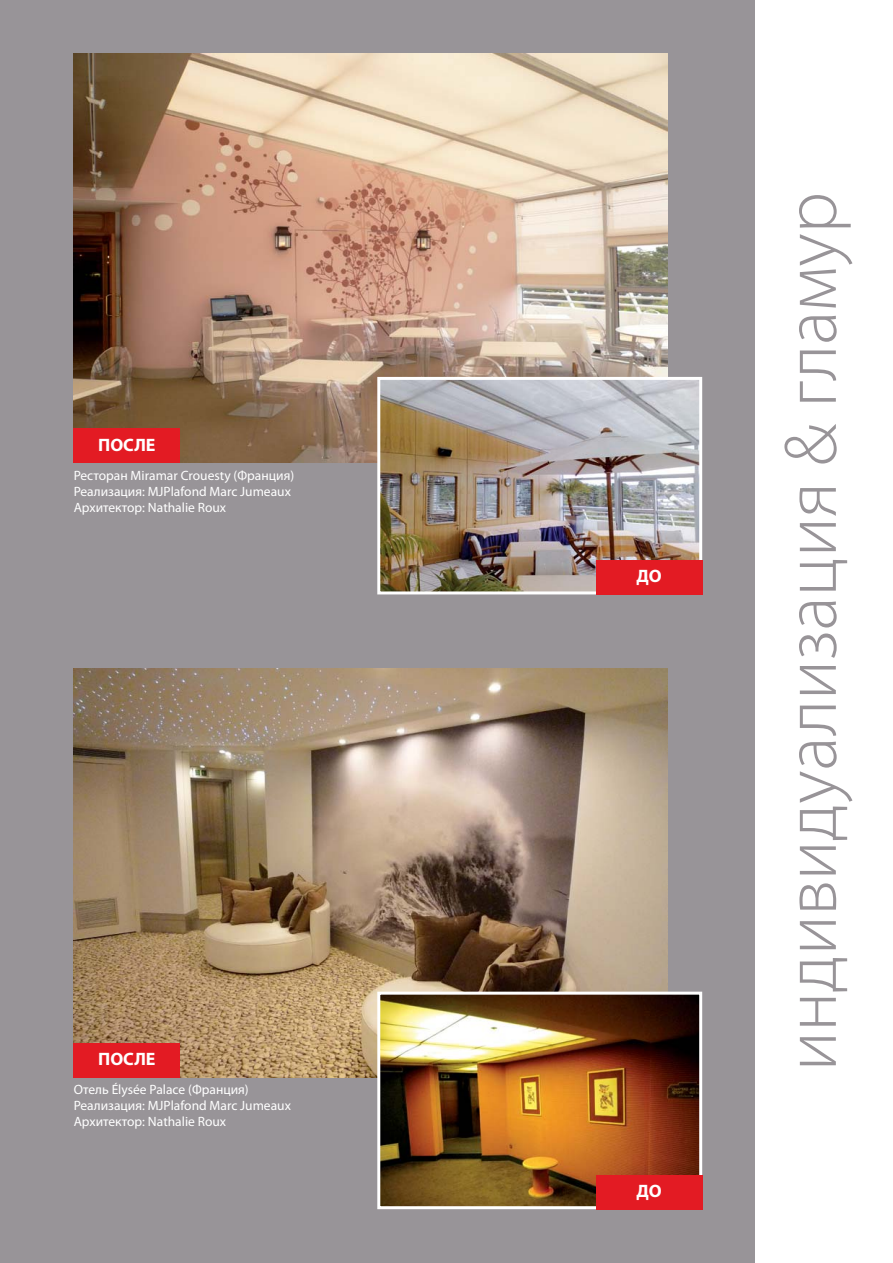
<style>
.page{position:relative;width:893px;height:1263px;background:#fff}
.page>*{position:absolute;margin:0;border:0;box-sizing:border-box;transform-origin:0 0}
.t1{font:300 75px "Myriad Pro";color:#989498}
.t2{font:700 18px "Myriad Pro";color:#fff}
.t3{font:13.5px/16.2px "Myriad Pro";color:#fff}
</style>
<div class="page">
<div style="left:0;top:0;width:755px;height:1263px;background:#989498"></div>
<img style="left:74px;top:53px;width:593px;height:409px">
<img style="left:381px;top:381px;width:317px;height:209px">
<div style="left:377px;top:377px;width:325px;height:217px;border:3px solid #fff"></div>
<div style="left:596px;top:560px;width:106px;height:34px;background:#e31b23"></div>
<div style="left:74px;top:428px;width:106px;height:34px;background:#e31b23"></div>
<img style="left:74px;top:668px;width:593px;height:409px">
<img style="left:381px;top:996px;width:317px;height:209px">
<div style="left:377px;top:992px;width:325px;height:217px;border:3px solid #fff"></div>
<div style="left:596px;top:1175px;width:106px;height:34px;background:#e31b23"></div>
<div style="left:74px;top:1043px;width:106px;height:34px;background:#e31b23"></div>
<h2 class="t2" style="left:98px;top:434px;width:59px">ПОСЛЕ</h2>
<p class="t3" style="left:74px;top:468px;width:222px">Ресторан Miramar Crouesty (Франция)<br>Реализация: MJPlafond Marc Jumeaux<br>Архитектор: Nathalie Roux</p>
<h2 class="t2" style="left:98px;top:1049px;width:59px">ПОСЛЕ</h2>
<p class="t3" style="left:74px;top:1082px;width:219px">Отель Élysée Palace (Франция)<br>Реализация: MJPlafond Marc Jumeaux<br>Архитектор: Nathalie Roux</p>
<h2 class="t2" style="left:636px;top:566px;width:27px">ДО</h2>
<h2 class="t2" style="left:636px;top:1180px;width:27px">ДО</h2>
<h1 class="t1" style="left:766px;top:1071px;width:880px;rotate:-90deg">индивидуализация &amp; гламур</h1>
</div>
